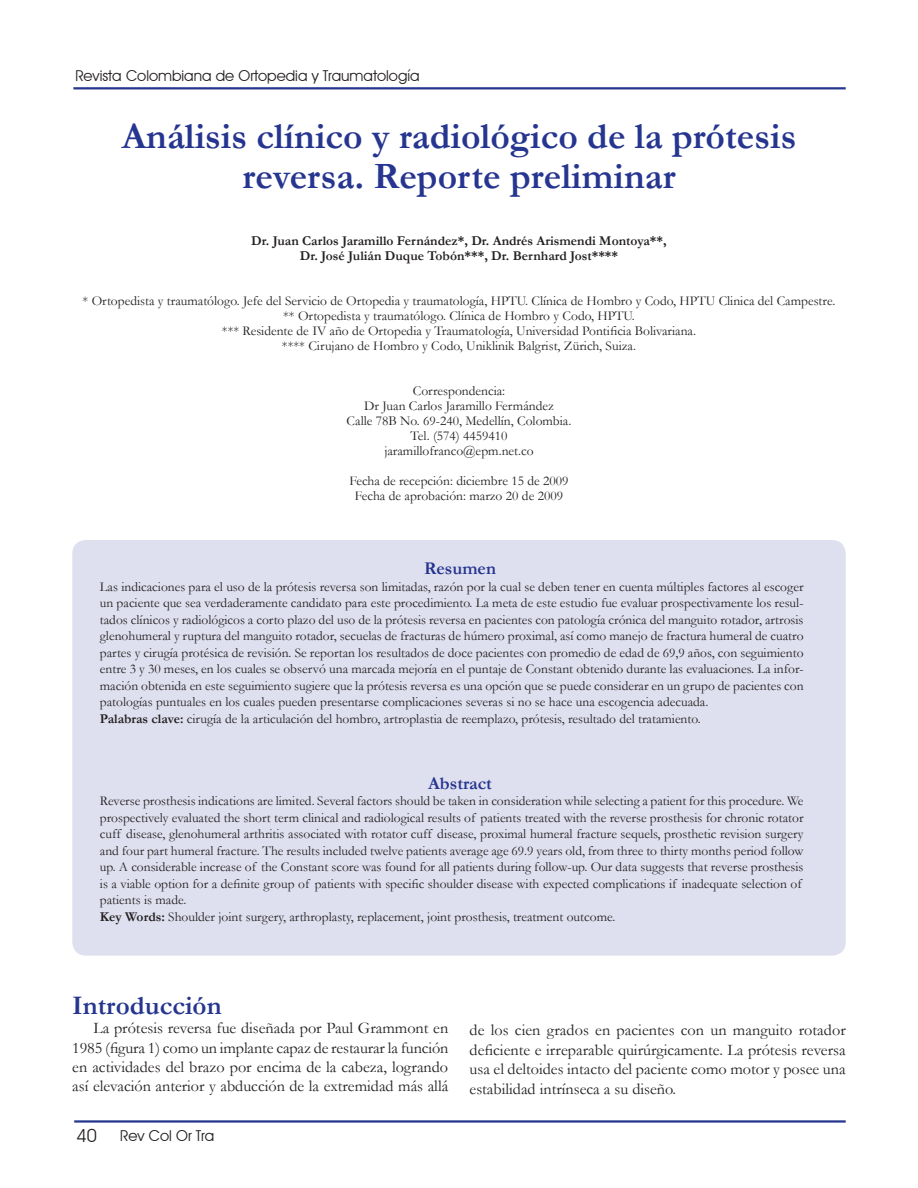
<style>
.page{position:relative;width:918px;height:1188px;background:#fff}
.page>*{position:absolute;margin:0;border:0;box-sizing:border-box;transform-origin:0 0}
.TITULO_ARTICULO{font:700 37.5px/40.5px "Garamond";color:#26358f;text-align:center}
.SUBTÍTULO{font:700 27px "Garamond";color:#26358f}
.TITULO_ABSTRACT{font:700 18px "Garamond";color:#26358f}
.t1{font:18px "Avant Garde IT Cby BT";color:#231f20}
.TEXTO_CORRIDO{font:16.2px/19.5px "Garamond";color:#231f20;text-align:justify}
.t2{font:15px "Avant Garde IT Cby BT";color:#231f20}
.ABSTRACT{font:13.5px/16.5px "Garamond";color:#231f20;text-align:justify}
.AUTOR{font:13.5px "Garamond";color:#231f20}
.AUTOR-2{font:700 13.5px "Garamond";color:#231f20}
.s1{font-weight:700}
</style>
<div class="page">
<hr style="left:74px;top:1120px;width:772px;height:3px;background:#26358f">
<hr style="left:73px;top:87px;width:773px;height:2px;background:#26358f">
<div style="left:72px;top:540px;width:774px;height:416px;background:#dfe0ef;border-radius:14px"></div>
<p class="t2" style="left:75px;top:66px;width:346px">Revista Colombiana de Ortopedia y Traumatología</p>
<p class="TITULO_ARTICULO" style="left:122px;top:116px;width:676px">Análisis clínico y radiológico de la prótesis reversa. Reporte preliminar</p>
<p class="AUTOR-2" style="left:251px;top:232px;width:417px">Dr. Juan Carlos Jaramillo Fernández*, Dr. Andrés Arismendi Montoya**,</p>
<p class="AUTOR-2" style="left:300px;top:247px;width:320px">Dr. José Julián Duque Tobón***, Dr. Bernhard Jost****</p>
<p class="AUTOR" style="left:83px;top:292px;width:754px">* Ortopedista y traumatólogo. Jefe del Servicio de Ortopedia y traumatología, HPTU. Clínica de Hombro y Codo, HPTU Clinica del Campestre.</p>
<p class="AUTOR" style="left:283px;top:307px;width:353px">** Ortopedista y traumatólogo. Clínica de Hombro y Codo, HPTU.</p>
<p class="AUTOR" style="left:222px;top:322px;width:476px">*** Residente de IV año de Ortopedia y Traumatología, Universidad Pontificia Bolivariana.</p>
<p class="AUTOR" style="left:282px;top:337px;width:356px">**** Cirujano de Hombro y Codo, Uniklinik Balgrist, Zürich, Suiza.</p>
<p class="AUTOR" style="left:413px;top:382px;width:94px">Correspondencia:</p>
<p class="AUTOR" style="left:364px;top:397px;width:191px">Dr Juan Carlos Jaramillo Fermández</p>
<p class="AUTOR" style="left:347px;top:412px;width:226px">Calle 78B No. 69-240, Medellín, Colombia.</p>
<p class="AUTOR" style="left:410px;top:427px;width:99px">Tel. (574) 4459410</p>
<p class="AUTOR" style="left:384px;top:442px;width:151px">jaramillofranco@epm.net.co</p>
<p class="AUTOR" style="left:350px;top:472px;width:220px">Fecha de recepción: diciembre 15 de 2009</p>
<p class="AUTOR" style="left:355px;top:487px;width:210px">Fecha de aprobación: marzo 20 de 2009</p>
<p class="TITULO_ABSTRACT" style="left:424px;top:556px;width:73px">Resumen</p>
<p class="ABSTRACT" style="left:100px;top:578px;width:705px">Las indicaciones para el uso de la prótesis reversa son limitadas, razón por la cual se deben tener en cuenta múltiples factores al escoger un paciente que sea verdaderamente candidato para este procedimiento. La meta de este estudio fue evaluar prospectivamente los resul&shy;tados clínicos y radiológicos a corto plazo del uso de la prótesis reversa en pacientes con patología crónica del manguito rotador, artrosis glenohumeral y ruptura del manguito rotador, secuelas de fracturas de húmero proximal, así como manejo de fractura humeral de cuatro partes y cirugía protésica de revisión. Se reportan los resultados de doce pacientes con promedio de edad de 69,9 años, con seguimiento entre 3 y 30 meses, en los cuales se observó una marcada mejoría en el puntaje de Constant obtenido durante las evaluaciones. La infor&shy;mación obtenida en este seguimiento sugiere que la prótesis reversa es una opción que se puede considerar en un grupo de pacientes con patologías puntuales en los cuales pueden presentarse complicaciones severas si no se hace una escogencia adecuada.</p>
<p class="ABSTRACT" style="left:100px;top:710px;width:602px"><span class="s1">Palabras clave:</span> cirugía de la articulación del hombro, artroplastia de reemplazo, prótesis, resultado del tratamiento.</p>
<p class="TITULO_ABSTRACT" style="left:428px;top:771px;width:65px">Abstract</p>
<p class="ABSTRACT" style="left:100px;top:792px;width:705px;text-align:left">Reverse prosthesis indications are limited. Several factors should be taken in consideration while selecting a patient for this procedure. We prospectively evaluated the short term clinical and radiological results of patients treated with the reverse prosthesis for chronic rotator cuff disease, glenohumeral arthritis associated with rotator cuff disease, proximal humeral fracture sequels, prosthetic revision surgery and four part humeral fracture. The results included twelve patients average age 69.9 years old, from three to thirty months period follow up. A considerable increase of the Constant score was found for all patients during follow-up. Our data suggests that reverse prosthesis is a viable option for a definite group of patients with specific shoulder disease with expected complications if inadequate selection of patients is made.</p>
<p class="ABSTRACT" style="left:100px;top:908px;width:517px"><span class="s1">Key Words:</span> Shoulder joint surgery, arthroplasty, replacement, joint prosthesis, treatment outcome.</p>
<p class="SUBTÍTULO" style="left:72px;top:987px;width:151px">Introducción</p>
<p class="TEXTO_CORRIDO" style="left:72px;top:1018px;width:378px;text-indent:21px">La prótesis reversa fue diseñada por Paul Grammont en 1985 (figura 1) como un implante capaz de restaurar la función en actividades del brazo por encima de la cabeza, logrando así elevación anterior y abducción de la extremidad más allá</p>
<p class="TEXTO_CORRIDO" style="left:470px;top:1020px;width:378px">de los cien grados en pacientes con un manguito rotador deficiente e irreparable quirúrgicamente. La prótesis reversa usa el deltoides intacto del paciente como motor y posee una estabilidad intrínseca a su diseño.</p>
<p class="t1" style="left:77px;top:1124px;width:22px">40</p>
<p class="t2" style="left:120px;top:1127px;width:96px">Rev Col Or Tra</p>
</div>
